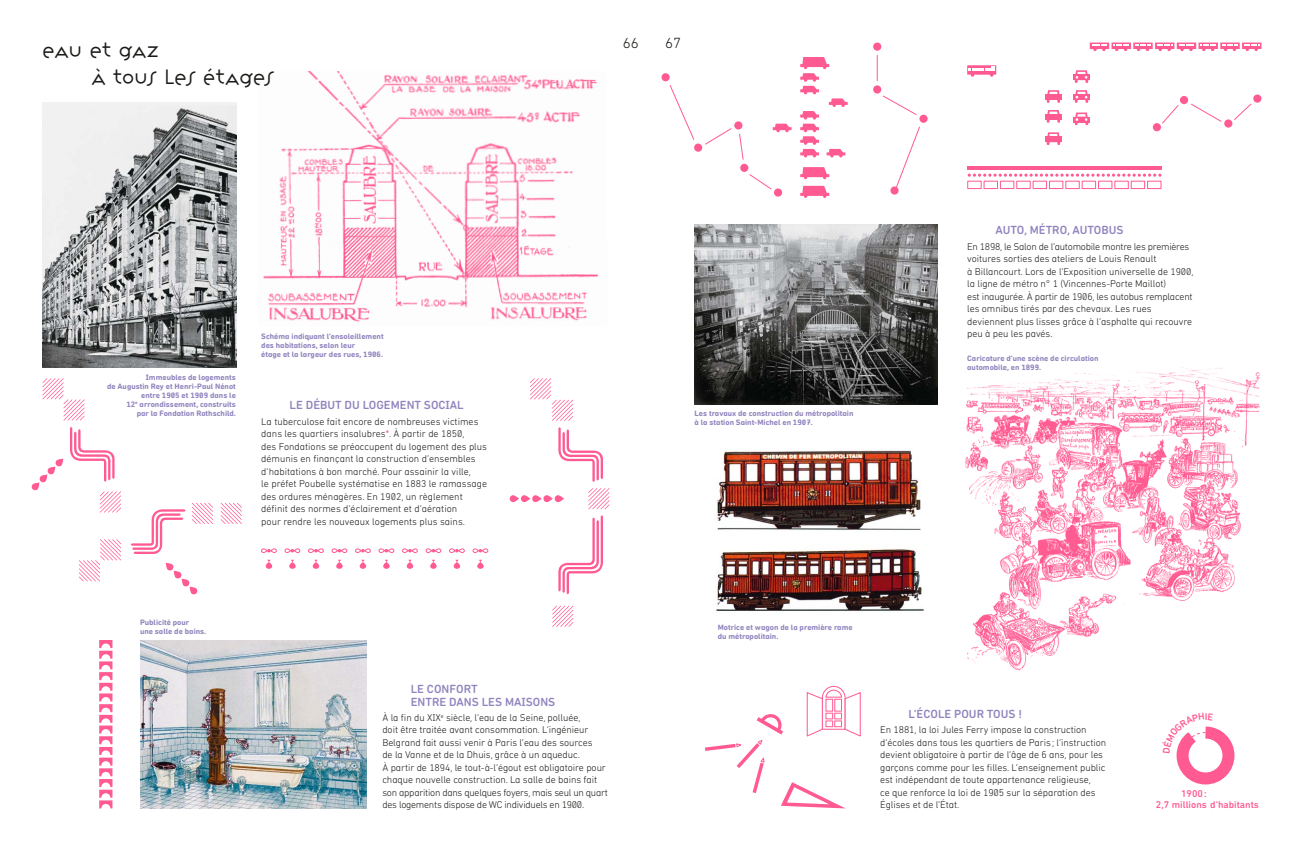
<style>
.page{position:relative;width:1304px;height:851px;background:#fff}
.page>*{position:absolute;margin:0;border:0;box-sizing:border-box;transform-origin:0 0}
.t1{font:300 18.3px "Variex";color:#1a1a18}
.t2{font:300 15px "DIN Next Rounded LT Pro";color:#1a1a18}
.t3{font:500 12px/13px "DIN Next Rounded LT Pro";color:#9184be}
.t4{font:300 10px/12.5px "DIN Next Rounded LT Pro";letter-spacing:-.005em;color:#1a1a18}
.t5{font:500 10px/11px "DIN Next Rounded LT Pro";color:#ff5a91}
.t6{font:700 8px/9px "DIN Next Rounded LT Pro";color:#9184be}
.s1{font-weight:500;color:#ff5a91}
</style>
<div class="page">
<img style="left:43px;top:103px;width:193px;height:265px">
<img style="left:140px;top:640px;width:227px;height:168px">
<img style="left:263px;top:71px;width:336px;height:251px">
<img style="left:965px;top:367px;width:295px;height:304px">
<img style="left:694px;top:224px;width:243px;height:180px">
<img style="left:717px;top:450px;width:204px;height:80px">
<img style="left:716px;top:548px;width:208px;height:63px">
<svg style="left:968px;top:173px;width:193px;height:4px"></svg>
<div style="left:967px;top:181px;width:15px;height:8px;border:1px solid #ff5a91"></div>
<div style="left:984px;top:181px;width:14px;height:8px;border:1px solid #ff5a91"></div>
<div style="left:1000px;top:181px;width:14px;height:8px;border:1px solid #ff5a91"></div>
<div style="left:1016px;top:181px;width:15px;height:8px;border:1px solid #ff5a91"></div>
<div style="left:1033px;top:181px;width:14px;height:8px;border:1px solid #ff5a91"></div>
<div style="left:1049px;top:181px;width:14px;height:8px;border:1px solid #ff5a91"></div>
<div style="left:1065px;top:181px;width:15px;height:8px;border:1px solid #ff5a91"></div>
<div style="left:1082px;top:181px;width:14px;height:8px;border:1px solid #ff5a91"></div>
<div style="left:1098px;top:181px;width:14px;height:8px;border:1px solid #ff5a91"></div>
<div style="left:1114px;top:181px;width:15px;height:8px;border:1px solid #ff5a91"></div>
<div style="left:1131px;top:181px;width:14px;height:8px;border:1px solid #ff5a91"></div>
<div style="left:1147px;top:181px;width:14px;height:8px;border:1px solid #ff5a91"></div>
<hr style="left:967px;top:166px;width:194px;height:4px;background:#ff5a91">
<div style="left:1180px;top:96px;width:8px;height:8px;background:#ff5a91;border-radius:50%"></div>
<div style="left:1224px;top:119px;width:8px;height:9px;background:#ff5a91;border-radius:50%"></div>
<div style="left:1253px;top:94px;width:8px;height:9px;background:#ff5a91;border-radius:50%"></div>
<div style="left:1153px;top:123px;width:8px;height:8px;background:#ff5a91;border-radius:50%"></div>
<svg style="left:1162px;top:105px;width:17px;height:19px"></svg>
<svg style="left:1191px;top:103px;width:31px;height:19px"></svg>
<svg style="left:1234px;top:103px;width:18px;height:17px"></svg>
<svg style="left:800px;top:167px;width:29px;height:12px"></svg>
<svg style="left:800px;top:186px;width:29px;height:12px"></svg>
<svg style="left:800px;top:57px;width:48px;height:100px"></svg>
<div style="left:873px;top:43px;width:8px;height:8px;background:#ff5a91;border-radius:50%"></div>
<div style="left:873px;top:85px;width:8px;height:9px;background:#ff5a91;border-radius:50%"></div>
<div style="left:919px;top:115px;width:9px;height:8px;background:#ff5a91;border-radius:50%"></div>
<svg style="left:877px;top:55px;width:1px;height:26px"></svg>
<svg style="left:883px;top:95px;width:34px;height:20px"></svg>
<svg style="left:896px;top:126px;width:24px;height:61px"></svg>
<div style="left:890px;top:186px;width:9px;height:8px;background:#ff5a91;border-radius:50%"></div>
<svg style="left:661px;top:73px;width:131px;height:124px"></svg>
<svg style="left:99px;top:640px;width:13px;height:168px"></svg>
<svg style="left:552px;top:605px;width:21px;height:21px"></svg>
<svg style="left:558px;top:427px;width:45px;height:55px"></svg>
<svg style="left:558px;top:515px;width:45px;height:79px"></svg>
<svg style="left:530px;top:378px;width:43px;height:43px"></svg>
<svg style="left:588px;top:488px;width:21px;height:21px"></svg>
<svg style="left:510px;top:495px;width:9px;height:7px"></svg>
<div style="left:521px;top:495px;width:9px;height:7px;background:#ff5a91;border-radius:3px"></div>
<svg style="left:532px;top:495px;width:10px;height:7px"></svg>
<svg style="left:543px;top:495px;width:10px;height:7px"></svg>
<svg style="left:555px;top:495px;width:9px;height:7px"></svg>
<svg style="left:70px;top:427px;width:45px;height:54px"></svg>
<svg style="left:42px;top:378px;width:43px;height:42px"></svg>
<svg style="left:100px;top:491px;width:21px;height:21px"></svg>
<svg style="left:31px;top:458px;width:32px;height:32px"></svg>
<svg style="left:261px;top:548px;width:16px;height:4px"></svg>
<svg style="left:266px;top:559px;width:6px;height:9px"></svg>
<svg style="left:355px;top:548px;width:16px;height:4px"></svg>
<svg style="left:360px;top:559px;width:6px;height:9px"></svg>
<svg style="left:285px;top:548px;width:15px;height:4px"></svg>
<svg style="left:289px;top:559px;width:7px;height:9px"></svg>
<svg style="left:379px;top:548px;width:15px;height:4px"></svg>
<svg style="left:383px;top:559px;width:7px;height:9px"></svg>
<svg style="left:308px;top:548px;width:16px;height:4px"></svg>
<svg style="left:313px;top:559px;width:6px;height:9px"></svg>
<svg style="left:402px;top:548px;width:16px;height:4px"></svg>
<svg style="left:407px;top:559px;width:6px;height:9px"></svg>
<svg style="left:332px;top:548px;width:15px;height:4px"></svg>
<svg style="left:336px;top:559px;width:7px;height:9px"></svg>
<svg style="left:426px;top:548px;width:15px;height:4px"></svg>
<svg style="left:430px;top:559px;width:7px;height:9px"></svg>
<svg style="left:449px;top:548px;width:16px;height:4px"></svg>
<svg style="left:454px;top:559px;width:6px;height:9px"></svg>
<svg style="left:473px;top:548px;width:15px;height:4px"></svg>
<svg style="left:477px;top:559px;width:7px;height:9px"></svg>
<svg style="left:131px;top:509px;width:55px;height:45px"></svg>
<svg style="left:192px;top:503px;width:21px;height:21px"></svg>
<svg style="left:79px;top:539px;width:42px;height:42px"></svg>
<svg style="left:221px;top:503px;width:21px;height:21px"></svg>
<svg style="left:166px;top:562px;width:32px;height:32px"></svg>
<svg style="left:1090px;top:43px;width:171px;height:8px"></svg>
<div style="left:1073px;top:74px;width:17px;height:6px;background:#ff5a91"></div>
<svg style="left:1074px;top:70px;width:15px;height:12px"></svg>
<div style="left:1073px;top:94px;width:17px;height:6px;background:#ff5a91"></div>
<svg style="left:1074px;top:90px;width:15px;height:12px"></svg>
<div style="left:1073px;top:117px;width:17px;height:5px;background:#ff5a91"></div>
<svg style="left:1074px;top:112px;width:15px;height:12px"></svg>
<svg style="left:1046px;top:90px;width:15px;height:12px"></svg>
<div style="left:1045px;top:94px;width:17px;height:6px;background:#ff5a91"></div>
<svg style="left:1046px;top:110px;width:15px;height:11px"></svg>
<div style="left:1045px;top:114px;width:17px;height:6px;background:#ff5a91"></div>
<svg style="left:1046px;top:132px;width:15px;height:12px"></svg>
<div style="left:1045px;top:136px;width:17px;height:6px;background:#ff5a91"></div>
<svg style="left:967px;top:65px;width:29px;height:12px"></svg>
<svg style="left:705px;top:740px;width:60px;height:53px"></svg>
<svg style="left:806px;top:685px;width:55px;height:52px"></svg>
<svg style="left:781px;top:782px;width:64px;height:26px"></svg>
<svg style="left:757px;top:714px;width:26px;height:20px"></svg>
<svg style="left:1176px;top:726px;width:59px;height:59px"></svg>
<h1 class="t1" style="left:43px;top:37px;width:119px">EAU ET GAZ</h1>
<h1 class="t1" style="left:92px;top:64px;width:184px">À TOUS LES ÉTAGES</h1>
<p class="t6" style="left:107px;top:372px;width:131px;text-align:right">Immeubles de logements<br>de Augustin Rey et Henri-Paul Nénot entre 1905 et 1909 dans le<br>12<sup>e</sup> arrondissement, construits<br>par la Fondation Rothschild.</p>
<p class="t6" style="left:261px;top:332px;width:124px">Schéma indiquant l’ensoleillement des habitations, selon leur<br>étage et la largeur des rues, 1906.</p>
<p class="t3" style="left:290px;top:398px;width:176px">LE DÉBUT DU LOGEMENT SOCIAL</p>
<p class="t4" style="left:261px;top:415px;width:227px">La tuberculose fait encore de nombreuses victimes dans les quartiers insalubres<span class="s1">*</span>. À partir de 1850,<br>des Fondations se préoccupent du logement des plus démunis en finançant la construction d’ensembles d’habitations à bon marché. Pour assainir la ville,<br>le préfet Poubelle systématise en 1883 le ramassage des ordures ménagères. En 1902, un règlement définit des normes d’éclairement et d’aération<br>pour rendre les nouveaux logements plus sains.</p>
<p class="t6" style="left:140px;top:618px;width:68px">Publicité pour<br>une salle de bains.</p>
<h2 class="t2" style="left:623px;top:34px;width:17px">66</h2>
<h2 class="t2" style="left:665px;top:34px;width:17px">67</h2>
<p class="t6" style="left:694px;top:409px;width:160px">Les travaux de construction du métropolitain à la station Saint-Michel en 1907.</p>
<p class="t6" style="left:718px;top:622px;width:136px">Motrice et wagon de la première rame du métropolitain.</p>
<p class="t3" style="left:996px;top:223px;width:129px">AUTO, MÉTRO, AUTOBUS</p>
<p class="t4" style="left:967px;top:240px;width:228px">En 1898, le Salon de l’automobile montre les premières voitures sorties des ateliers de Louis Renault<br>à Billancourt. Lors de l’Exposition universelle de 1900, la ligne de métro n° 1 (Vincennes-Porte Maillot)<br>est inaugurée. À partir de 1906, les autobus remplacent les omnibus tirés par des chevaux. Les rues deviennent plus lisses grâce à l’asphalte qui recouvre peu à peu les pavés.</p>
<p class="t6" style="left:967px;top:353px;width:133px">Caricature d’une scène de circulation automobile, en 1899.</p>
<p class="t3" style="left:411px;top:681px;width:146px">LE CONFORT<br>ENTRE DANS LES MAISONS</p>
<p class="t4" style="left:382px;top:711px;width:227px">À la fin du XIX<sup>e</sup> siècle, l’eau de la Seine, polluée,<br>doit être traitée avant consommation. L’ingénieur Belgrand fait aussi venir à Paris l’eau des sources<br>de la Vanne et de la Dhuis, grâce à un aqueduc.<br>À partir de 1894, le tout-à-l’égout est obligatoire pour chaque nouvelle construction. La salle de bains fait son apparition dans quelques foyers, mais seul un quart des logements dispose de WC individuels en 1900.</p>
<p class="t3" style="left:909px;top:707px;width:115px">L’ÉCOLE POUR TOUS !</p>
<p class="t4" style="left:880px;top:723px;width:227px">En 1881, la loi Jules Ferry impose la construction d’écoles dans tous les quartiers de Paris; l’instruction devient obligatoire à partir de l’âge de 6 ans, pour les garçons comme pour les filles. L’enseignement public est indépendant de toute appartenance religieuse,<br>ce que renforce la loi de 1905 sur la séparation des Églises et de l’État.</p>
<p class="t5" style="left:1156px;top:788px;width:104px;text-indent:25px">1900:<br>2,7 millions d’habitants</p>
</div>
